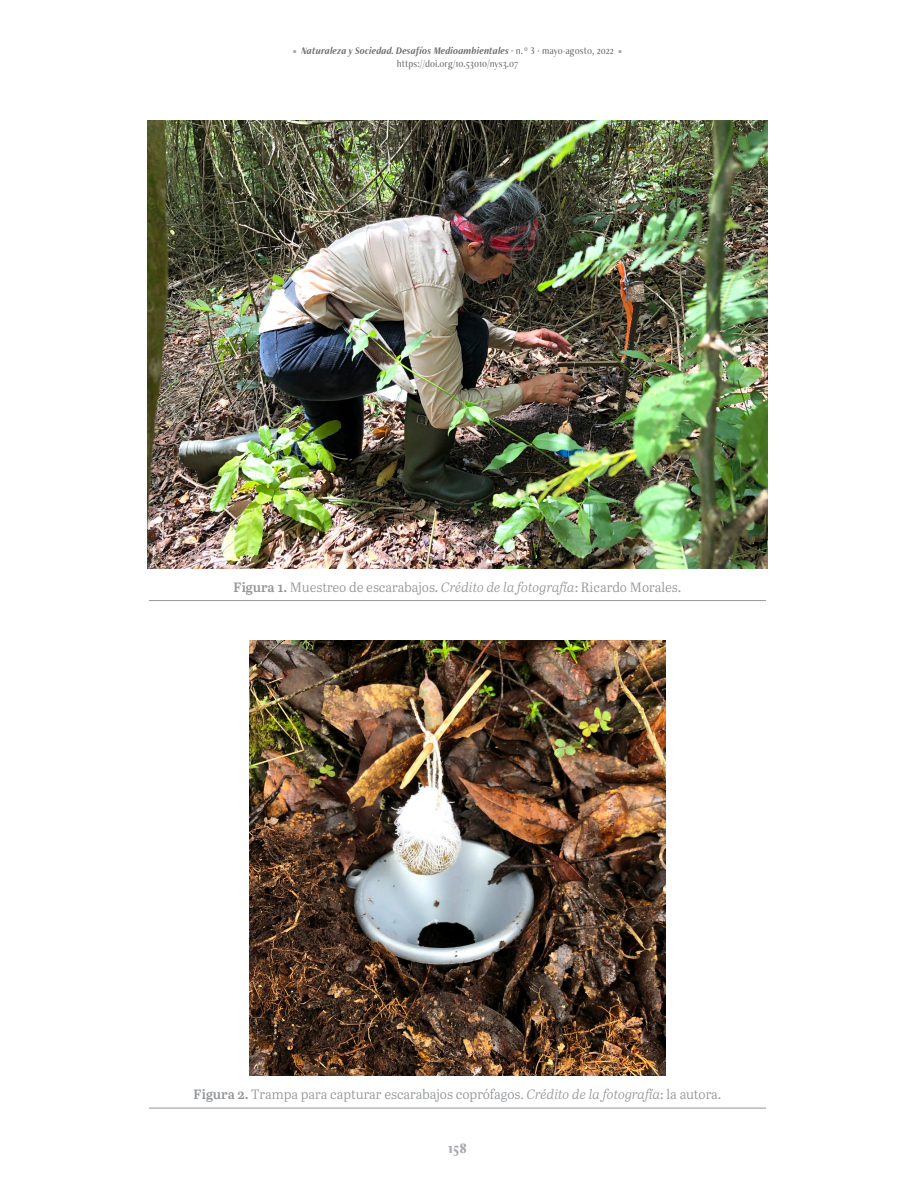
<style>
.page{position:relative;width:915px;height:1191px;background:#fff}
.page>*{position:absolute;margin:0;border:0;box-sizing:border-box;transform-origin:0 0}
.t1{font:700 15px "Freight Neo Cnd Pro";color:#a8a9ad}
.Leyenda_de_imagen{font:13.5px "Abril Text Lt";color:#939598}
.t2{font:italic 10.5px "Freight Neo Cnd Pro Semi";color:#6c6d70}
.t3{font:10.5px "Freight Neo Cnd Pro";color:#6c6d70}
.t4{font:4.5px "Freight Neo Cnd Pro";color:#a8a9ad}
.s1{font-family:"Freight Neo Cnd Pro";font-style:normal}
.s2{font-family:"Abril Text";font-weight:600}
.s3{font-style:italic}
</style>
<div class="page">
<hr style="left:149px;top:600px;width:616px;height:1px;background:#939598">
<hr style="left:149px;top:1107px;width:616px;height:1px;background:#939598">
<img style="left:147px;top:121px;width:620px;height:447px">
<img style="left:249px;top:640px;width:416px;height:435px">
<p class="t4" style="left:293px;top:49px;width:5px">T</p>
<p class="t2" style="left:301px;top:45px;width:314px">Naturaleza y Sociedad. Desafíos Medioambientales <span class="s1">· n. º 3 · mayo-agosto, 2022</span></p>
<p class="t4" style="left:618px;top:49px;width:5px">T</p>
<p class="t3" style="left:396px;top:57px;width:123px">https://doi.org/10.53010/nys3.07</p>
<p class="Leyenda_de_imagen" style="left:233px;top:577px;width:449px"><span class="s2">Figura 1.</span> Muestreo de escarabajos. <span class="s3">Crédito de la fotografía</span>: Ricardo Morales.</p>
<p class="Leyenda_de_imagen" style="left:193px;top:1084px;width:529px"><span class="s2">Figura 2.</span> Trampa para capturar escarabajos coprófagos. <span class="s3">Crédito de la fotografía</span>: la autora.</p>
<p class="t1" style="left:448px;top:1139px;width:20px">158</p>
</div>
